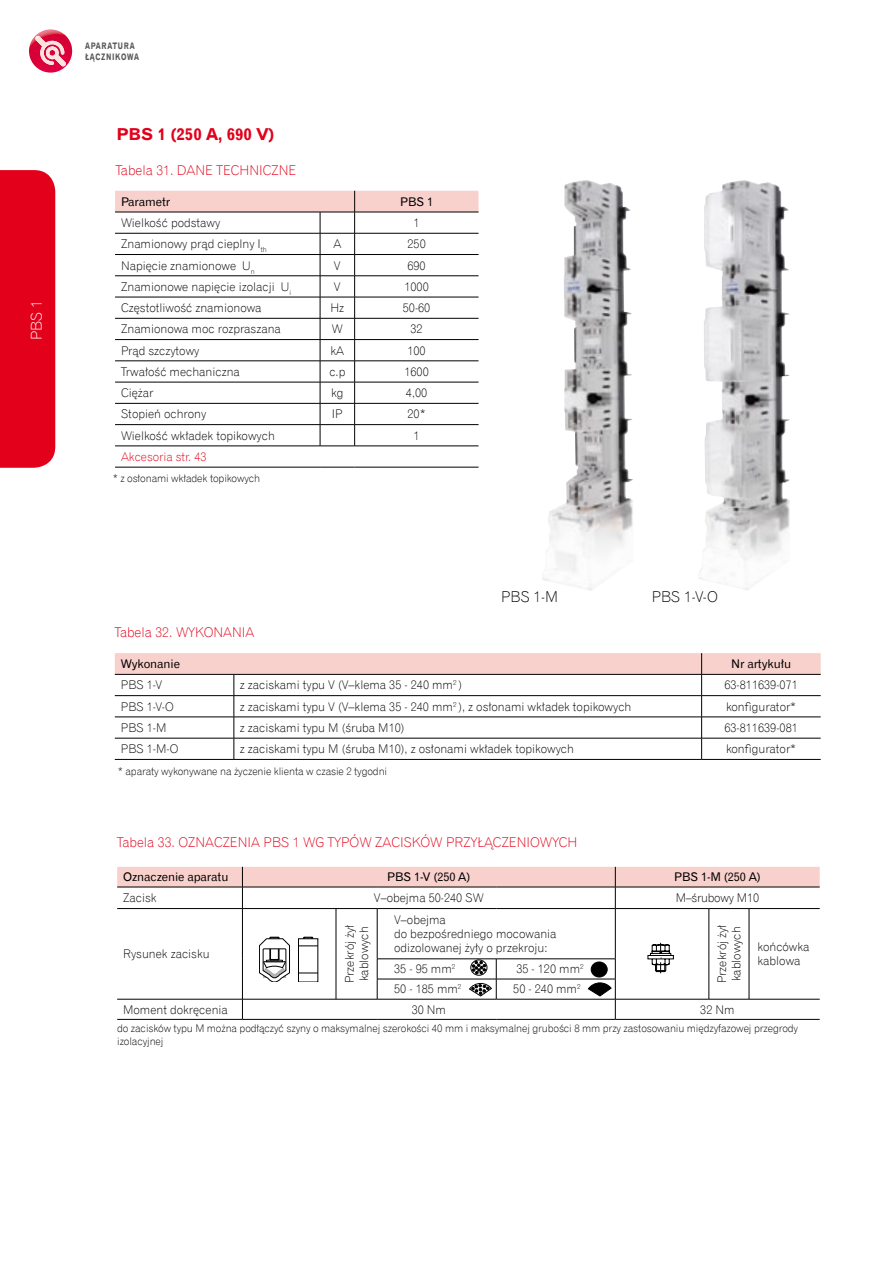
<style>
.page{position:relative;width:893px;height:1263px;background:#fff}
.page>*{position:absolute;margin:0;border:0;box-sizing:border-box;transform-origin:0 0}
.t1{font:700 16.5px "Gothic 720 EU";color:#e2001a}
.t2{font:15px "Gothic 720 Lt EU";color:#000}
.t3{font:15px "Gothic 720 Lt EU";color:#fff}
.t4{font:13.5px "Gothic 720 Lt EU";color:#e2001a}
.t5{font:12px/14.4px "Gothic 720 Lt EU";color:#000}
.t6{font:12px "Gothic 720 EU";letter-spacing:-.01em;color:#000}
.t7{font:12px "Gothic 720 Lt EU";color:#e2001a}
.t8{font:10.5px/12.6px "Gothic 720 Lt EU";letter-spacing:-.01em;color:#000}
.t9{font:700 9px/10.8px "Gothic 720 EU";letter-spacing:.1em;color:#58585a;scale:.75 1}
</style>
<div class="page">
<div style="left:0;top:170px;width:55px;height:298px;background:#e2001a"></div>
<svg style="left:29px;top:29px;width:44px;height:44px"></svg>
<hr style="left:117px;top:1019px;width:125px;height:1px;background:#000">
<hr style="left:242px;top:1019px;width:94px;height:1px;background:#000">
<hr style="left:336px;top:1019px;width:41px;height:1px;background:#000">
<hr style="left:377px;top:1019px;width:119px;height:1px;background:#000">
<hr style="left:496px;top:1019px;width:119px;height:1px;background:#000">
<hr style="left:615px;top:1019px;width:94px;height:1px;background:#000">
<hr style="left:709px;top:1019px;width:40px;height:1px;background:#000">
<hr style="left:749px;top:1019px;width:71px;height:1px;background:#000">
<hr style="left:242px;top:909px;width:1px;height:50px;background:#000">
<hr style="left:336px;top:909px;width:1px;height:50px;background:#000">
<svg style="left:336px;top:959px;width:1px;height:40px"></svg>
<hr style="left:377px;top:909px;width:1px;height:50px;background:#000">
<svg style="left:377px;top:959px;width:1px;height:40px"></svg>
<hr style="left:615px;top:909px;width:1px;height:50px;background:#000">
<hr style="left:709px;top:909px;width:1px;height:50px;background:#000">
<svg style="left:709px;top:959px;width:1px;height:40px"></svg>
<svg style="left:242px;top:959px;width:1px;height:60px"></svg>
<hr style="left:117px;top:908px;width:125px;height:1px;background:#000">
<hr style="left:242px;top:908px;width:94px;height:1px;background:#000">
<hr style="left:336px;top:908px;width:41px;height:1px;background:#000">
<hr style="left:377px;top:908px;width:119px;height:1px;background:#000">
<hr style="left:496px;top:908px;width:119px;height:1px;background:#000">
<hr style="left:117px;top:999px;width:125px;height:1px;background:#000">
<hr style="left:242px;top:999px;width:94px;height:1px;background:#000">
<hr style="left:336px;top:999px;width:41px;height:1px;background:#000">
<hr style="left:377px;top:999px;width:119px;height:1px;background:#000">
<hr style="left:496px;top:999px;width:119px;height:1px;background:#000">
<hr style="left:377px;top:958px;width:119px;height:1px;background:#000">
<hr style="left:496px;top:958px;width:119px;height:1px;background:#000">
<hr style="left:377px;top:979px;width:119px;height:1px;background:#000">
<hr style="left:496px;top:979px;width:119px;height:1px;background:#000">
<hr style="left:749px;top:909px;width:1px;height:50px;background:#000">
<svg style="left:749px;top:959px;width:1px;height:40px"></svg>
<hr style="left:615px;top:908px;width:94px;height:1px;background:#000">
<hr style="left:709px;top:908px;width:40px;height:1px;background:#000">
<hr style="left:749px;top:908px;width:71px;height:1px;background:#000">
<hr style="left:615px;top:999px;width:94px;height:1px;background:#000">
<hr style="left:709px;top:999px;width:40px;height:1px;background:#000">
<hr style="left:749px;top:999px;width:71px;height:1px;background:#000">
<svg style="left:117px;top:867px;width:703px;height:41px"></svg>
<hr style="left:615px;top:887px;width:94px;height:1px;background:#000">
<hr style="left:709px;top:887px;width:40px;height:1px;background:#000">
<hr style="left:749px;top:887px;width:71px;height:1px;background:#000">
<hr style="left:115px;top:759px;width:119px;height:1px;background:#000">
<hr style="left:234px;top:759px;width:468px;height:1px;background:#000">
<hr style="left:702px;top:759px;width:119px;height:1px;background:#000">
<svg style="left:115px;top:653px;width:706px;height:106px"></svg>
<hr style="left:702px;top:674px;width:119px;height:1px;background:#000">
<hr style="left:115px;top:467px;width:205px;height:1px;background:#000">
<hr style="left:320px;top:467px;width:35px;height:1px;background:#000">
<hr style="left:355px;top:467px;width:124px;height:1px;background:#000">
<hr style="left:115px;top:446px;width:205px;height:1px;background:#000">
<hr style="left:320px;top:446px;width:35px;height:1px;background:#000">
<hr style="left:355px;top:446px;width:124px;height:1px;background:#000">
<svg style="left:115px;top:191px;width:364px;height:255px"></svg>
<hr style="left:355px;top:212px;width:124px;height:1px;background:#000">
<svg style="left:588px;top:959px;width:28px;height:60px"></svg>
<svg style="left:469px;top:959px;width:28px;height:40px"></svg>
<img style="left:542px;top:180px;width:91px;height:411px">
<img style="left:699px;top:180px;width:91px;height:410px">
<svg style="left:259px;top:937px;width:31px;height:45px"></svg>
<div style="left:298px;top:938px;width:20px;height:44px;background:#fff;border:1px solid #000"></div>
<svg style="left:299px;top:937px;width:19px;height:10px"></svg>
<svg style="left:299px;top:973px;width:19px;height:1px"></svg>
<svg style="left:647px;top:943px;width:27px;height:30px"></svg>
<p class="t3" style="left:27px;top:340px;width:42px;rotate:-90deg">PBS 1</p>
<p class="t9" style="left:85px;top:41px;width:74px">APARATURA<br>ŁĄCZNIKOWA</p>
<h1 class="t1" style="left:116px;top:123px;width:160px">PBS 1 (250 A, 690 V)</h1>
<p class="t4" style="left:116px;top:162px;width:182px">Tabela 31. Dane techniczne</p>
<p class="t6" style="left:121px;top:194px;width:51px">Parametr</p>
<p class="t6" style="left:400px;top:194px;width:35px">PBS 1</p>
<p class="t5" style="left:121px;top:216px;width:101px">Wielkość podstawy</p>
<p class="t5" style="left:414px;top:216px;width:8px">1</p>
<p class="t5" style="left:121px;top:237px;width:147px">Znamionowy prąd cieplny I <sub>th</sub></p>
<p class="t5" style="left:333px;top:237px;width:9px">A</p>
<p class="t5" style="left:407px;top:237px;width:20px">250</p>
<p class="t5" style="left:121px;top:258px;width:135px">Napięcie znamionowe U <sub>n</sub></p>
<p class="t5" style="left:334px;top:258px;width:8px">V</p>
<p class="t5" style="left:407px;top:258px;width:20px">690</p>
<p class="t5" style="left:121px;top:279px;width:172px">Znamionowe napięcie izolacji U <sub>i</sub></p>
<p class="t5" style="left:334px;top:279px;width:8px">V</p>
<p class="t5" style="left:404px;top:279px;width:26px">1000</p>
<p class="t5" style="left:121px;top:301px;width:142px">Częstotliwość znamionowa</p>
<p class="t5" style="left:330px;top:301px;width:15px">Hz</p>
<p class="t5" style="left:403px;top:301px;width:29px">50-60</p>
<p class="t5" style="left:121px;top:322px;width:161px">Znamionowa moc rozpraszana</p>
<p class="t5" style="left:332px;top:322px;width:12px">W</p>
<p class="t5" style="left:410px;top:322px;width:14px">32</p>
<p class="t5" style="left:121px;top:343px;width:80px">Prąd szczytowy</p>
<p class="t5" style="left:330px;top:343px;width:15px">kA</p>
<p class="t5" style="left:407px;top:343px;width:20px">100</p>
<p class="t5" style="left:121px;top:364px;width:120px">Trwałość mechaniczna</p>
<p class="t5" style="left:329px;top:364px;width:17px">c.p</p>
<p class="t5" style="left:404px;top:364px;width:26px">1600</p>
<p class="t5" style="left:121px;top:386px;width:34px">Ciężar</p>
<p class="t5" style="left:331px;top:386px;width:14px">kg</p>
<p class="t5" style="left:406px;top:386px;width:23px">4,00</p>
<p class="t5" style="left:121px;top:407px;width:87px">Stopień ochrony</p>
<p class="t5" style="left:332px;top:407px;width:6px">IP</p>
<p class="t5" style="left:407px;top:407px;width:20px">20*</p>
<p class="t5" style="left:121px;top:428px;width:155px">Wielkość wkładek topikowych</p>
<p class="t5" style="left:414px;top:428px;width:8px">1</p>
<p class="t7" style="left:121px;top:449px;width:87px">Akcesoria str. 43</p>
<p class="t8" style="left:113px;top:472px;width:149px">* z osłonami wkładek topikowych</p>
<p class="t4" style="left:115px;top:624px;width:72px">Tabela 32. WYKON</p>
<p class="t4" style="left:223px;top:624px;width:17px">ANIa</p>
<p class="t2" style="left:501px;top:587px;width:59px">PBS 1-M</p>
<p class="t2" style="left:652px;top:587px;width:66px">PBS 1-V-O</p>
<p class="t6" style="left:121px;top:656px;width:61px">Wykonanie</p>
<p class="t6" style="left:731px;top:656px;width:61px">Nr artykułu</p>
<p class="t5" style="left:121px;top:678px;width:43px">PBS 1-V</p>
<p class="t5" style="left:240px;top:678px;width:224px">z zaciskami typu V (V–klema 35 - 240 mm<sup>2</sup> )</p>
<p class="t5" style="left:724px;top:678px;width:75px">63-811639-071</p>
<p class="t5" style="left:121px;top:699px;width:53px">PBS 1-V-O</p>
<p class="t5" style="left:240px;top:699px;width:393px">z zaciskami typu V (V–klema 35 - 240 mm<sup>2</sup> ), z osłonami wkładek topikowych</p>
<p class="t5" style="left:726px;top:699px;width:72px">konfigurator*</p>
<p class="t5" style="left:121px;top:720px;width:47px">PBS 1-M</p>
<p class="t5" style="left:240px;top:720px;width:166px">z zaciskami typu M (śruba M10)</p>
<p class="t5" style="left:724px;top:720px;width:75px">63-811639-081</p>
<p class="t5" style="left:121px;top:742px;width:58px">PBS 1-M-O</p>
<p class="t5" style="left:240px;top:742px;width:336px">z zaciskami typu M (śruba M10), z osłonami wkładek topikowych</p>
<p class="t5" style="left:726px;top:742px;width:72px">konfigurator*</p>
<p class="t8" style="left:118px;top:765px;width:271px">* aparaty wykonywane na życzenie klienta w czasie 2 tygodni</p>
<p class="t4" style="left:117px;top:834px;width:462px">Tabela 33. Oznaczenia PBS 1 wg typów zacisków przyłączeniowych</p>
<p class="t6" style="left:123px;top:870px;width:107px">Oznaczenie aparatu</p>
<p class="t6" style="left:387px;top:870px;width:85px">PBS 1-V (250 A)</p>
<p class="t6" style="left:674px;top:870px;width:88px">PBS 1-M (250 A)</p>
<p class="t5" style="left:123px;top:891px;width:35px">Zacisk</p>
<p class="t5" style="left:374px;top:891px;width:111px">V–obejma 50-240 SW</p>
<p class="t5" style="left:676px;top:891px;width:85px">M–śrubowy M10</p>
<p class="t5" style="left:123px;top:947px;width:88px">Rysunek zacisku</p>
<p class="t5" style="left:342px;top:983px;width:60px;rotate:-90deg">Przekrój żył kablowych</p>
<p class="t5" style="left:394px;top:912px;width:164px">V–obejma<br>do bezpośredniego mocowania odizolowanej żyły o przekroju:</p>
<p class="t5" style="left:715px;top:983px;width:60px;rotate:-90deg">Przekrój żył kablowych</p>
<p class="t5" style="left:394px;top:962px;width:63px">35 - 95 mm<sup>2</sup></p>
<p class="t5" style="left:516px;top:962px;width:69px">35 - 120 mm<sup>2</sup></p>
<p class="t5" style="left:394px;top:982px;width:69px">50 - 185 mm<sup>2</sup></p>
<p class="t5" style="left:513px;top:982px;width:69px">50 - 240 mm<sup>2</sup></p>
<p class="t5" style="left:123px;top:1002px;width:106px">Moment dokręcenia</p>
<p class="t5" style="left:412px;top:1002px;width:36px">30 Nm</p>
<p class="t5" style="left:700px;top:1002px;width:36px">32 Nm</p>
<p class="t5" style="left:757px;top:940px;width:54px">końcówka kablowa</p>
<p class="t8" style="left:117px;top:1022px;width:682px">do zacisków typu M można podłączyć szyny o maksymalnej szerokości 40 mm i maksymalnej grubości 8 mm przy zastosowaniu międzyfazowej przegrody izolacyjnej</p>
</div>
